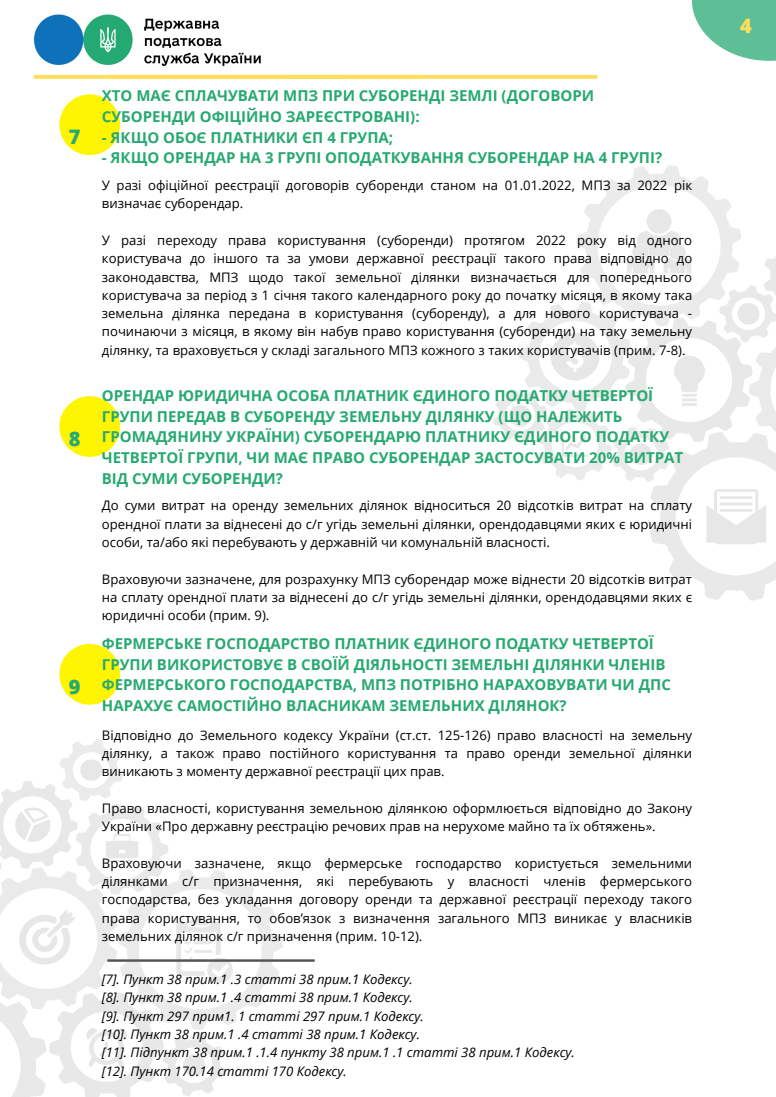
<style>
.page{position:relative;width:776px;height:1097px;background:#fff}
.page>*{position:absolute;margin:0;border:0;box-sizing:border-box;transform-origin:0 0}
.t1{font:800 20px "Open Sans";color:#27a972}
.t2{font:800 20px "Open Sans";color:#ffde59}
.t3{font:700 15px/20.6px "Open Sans";color:#27a972}
.t4{font:13.12px/18.2px "Open Sans";color:#000;text-align:justify}
.t5{font:italic 13.12px/18.2px "Open Sans";color:#000}
</style>
<div class="page">
<svg style="left:34px;top:75px;width:563px;height:4px;background:#ffde5e"></svg>
<svg style="left:692px;top:0;width:84px;height:61px;fill:#5ebe95"></svg>
<img style="left:34px;top:14px;width:227px;height:52px">
<img style="left:0;top:739px;width:282px;height:358px">
<img style="left:494px;top:166px;width:282px;height:435px">
<svg style="left:107px;top:959px;width:207px;height:3px"></svg>
<div style="left:59px;top:94px;width:61px;height:61px;background:#fff500;border-radius:50%"></div>
<div style="left:59px;top:396px;width:61px;height:61px;background:#fff500;border-radius:50%"></div>
<div style="left:59px;top:644px;width:61px;height:61px;background:#fff500;border-radius:50%"></div>
<h1 class="t1" style="left:69px;top:123px;width:13px">7</h1>
<h1 class="t1" style="left:69px;top:425px;width:13px">8</h1>
<h1 class="t1" style="left:69px;top:672px;width:13px">9</h1>
<p class="t3" style="left:102px;top:85px;width:494px">ХТО МАЄ СПЛАЧУВАТИ МПЗ ПРИ СУБОРЕНДІ ЗЕМЛІ (ДОГОВОРИ<br>СУБОРЕНДИ ОФІЦІЙНО ЗАРЕЄСТРОВАНІ):</p>
<p class="t3" style="left:102px;top:126px;width:293px">- ЯКЩО ОБОЄ ПЛАТНИКИ ЄП 4 ГРУПА;</p>
<p class="t3" style="left:102px;top:147px;width:562px">- ЯКЩО ОРЕНДАР НА 3 ГРУПІ ОПОДАТКУВАННЯ СУБОРЕНДАР НА 4 ГРУПІ?</p>
<p class="t4" style="left:102px;top:176px;width:592px">У разі офіційної реєстрації договорів суборенди станом на 01.01.2022, МПЗ за 2022 рік визначає суборендар.</p>
<p class="t4" style="left:102px;top:231px;width:592px">У разі переходу права користування (суборенди) протягом 2022 року від одного користувача до іншого та за умови державної реєстрації такого права відповідно до законодавства, МПЗ щодо такої земельної ділянки визначається для попереднього користувача за період з 1 січня такого календарного року до початку місяця, в якому така земельна ділянка передана в користування (суборенду), а для нового користувача - починаючи з місяця, в якому він набув право користування (суборенди) на таку земельну ділянку, та враховується у складі загального МПЗ кожного з таких користувачів (прим. 7-8).</p>
<p class="t3" style="left:102px;top:385px;width:583px">ОРЕНДАР ЮРИДИЧНА ОСОБА ПЛАТНИК ЄДИНОГО ПОДАТКУ ЧЕТВЕРТОЇ ГРУПИ ПЕРЕДАВ В СУБОРЕНДУ ЗЕМЕЛЬНУ ДІЛЯНКУ (ЩО НАЛЕЖИТЬ ГРОМАДЯНИНУ УКРАЇНИ) СУБОРЕНДАРЮ ПЛАТНИКУ ЄДИНОГО ПОДАТКУ ЧЕТВЕРТОЇ ГРУПИ, ЧИ МАЄ ПРАВО СУБОРЕНДАР ЗАСТОСУВАТИ 20% ВИТРАТ ВІД СУМИ СУБОРЕНДИ?</p>
<p class="t4" style="left:102px;top:496px;width:592px">До суми витрат на оренду земельних ділянок відноситься 20 відсотків витрат на сплату орендної плати за віднесені до с/г угідь земельні ділянки, орендодавцями яких є юридичні особи, та/або які перебувають у державній чи комунальній власності.</p>
<p class="t4" style="left:102px;top:569px;width:592px">Враховуючи зазначене, для розрахунку МПЗ суборендар може віднести 20 відсотків витрат на сплату орендної плати за віднесені до с/г угідь земельні ділянки, орендодавцями яких є юридичні особи (прим. 9).</p>
<p class="t3" style="left:102px;top:633px;width:570px">ФЕРМЕРСЬКЕ ГОСПОДАРСТВО ПЛАТНИК ЄДИНОГО ПОДАТКУ ЧЕТВЕРТОЇ ГРУПИ ВИКОРИСТОВУЄ В СВОЇЙ ДІЯЛЬНОСТІ ЗЕМЕЛЬНІ ДІЛЯНКИ ЧЛЕНІВ ФЕРМЕРСЬКОГО ГОСПОДАРСТВА, МПЗ ПОТРІБНО НАРАХОВУВАТИ ЧИ ДПС НАРАХУЄ САМОСТІЙНО ВЛАСНИКАМ ЗЕМЕЛЬНИХ ДІЛЯНОК?</p>
<p class="t4" style="left:102px;top:726px;width:592px">Відповідно до Земельного кодексу України (ст.ст. 125-126) право власності на земельну ділянку, а також право постійного користування та право оренди земельної ділянки виникають з моменту державної реєстрації цих прав.</p>
<p class="t4" style="left:102px;top:799px;width:591px">Право власності, користування земельною ділянкою оформлюється відповідно до Закону<br>України «Про державну реєстрацію речових прав на нерухоме майно та їх обтяжень».</p>
<p class="t4" style="left:102px;top:854px;width:592px">Враховуючи зазначене, якщо фермерське господарство користується земельними ділянками с/г призначення, які перебувають у власності членів фермерського господарства, без укладання договору оренди та державної реєстрації переходу такого права користування, то обов’язок з визначення загального МПЗ виникає у власників земельних ділянок с/г призначення (прим. 10-12).</p>
<p class="t5" style="left:102px;top:970px;width:474px">[7]. Пункт 38 прим.1 .3 статті 38 прим.1 Кодексу.<br>[8]. Пункт 38 прим.1 .4 статті 38 прим.1 Кодексу.<br>[9]. Пункт 297 прим1. 1 статті 297 прим.1 Кодексу.<br>[10]. Пункт 38 прим.1 .4 статті 38 прим.1 Кодексу.<br>[11]. Підпункт 38 прим.1 .1.4 пункту 38 прим.1 .1 статті 38 прим.1 Кодексу. [12]. Пункт 170.14 статті 170 Кодексу.</p>
<h1 class="t2" style="left:740px;top:12px;width:13px">4</h1>
</div>
